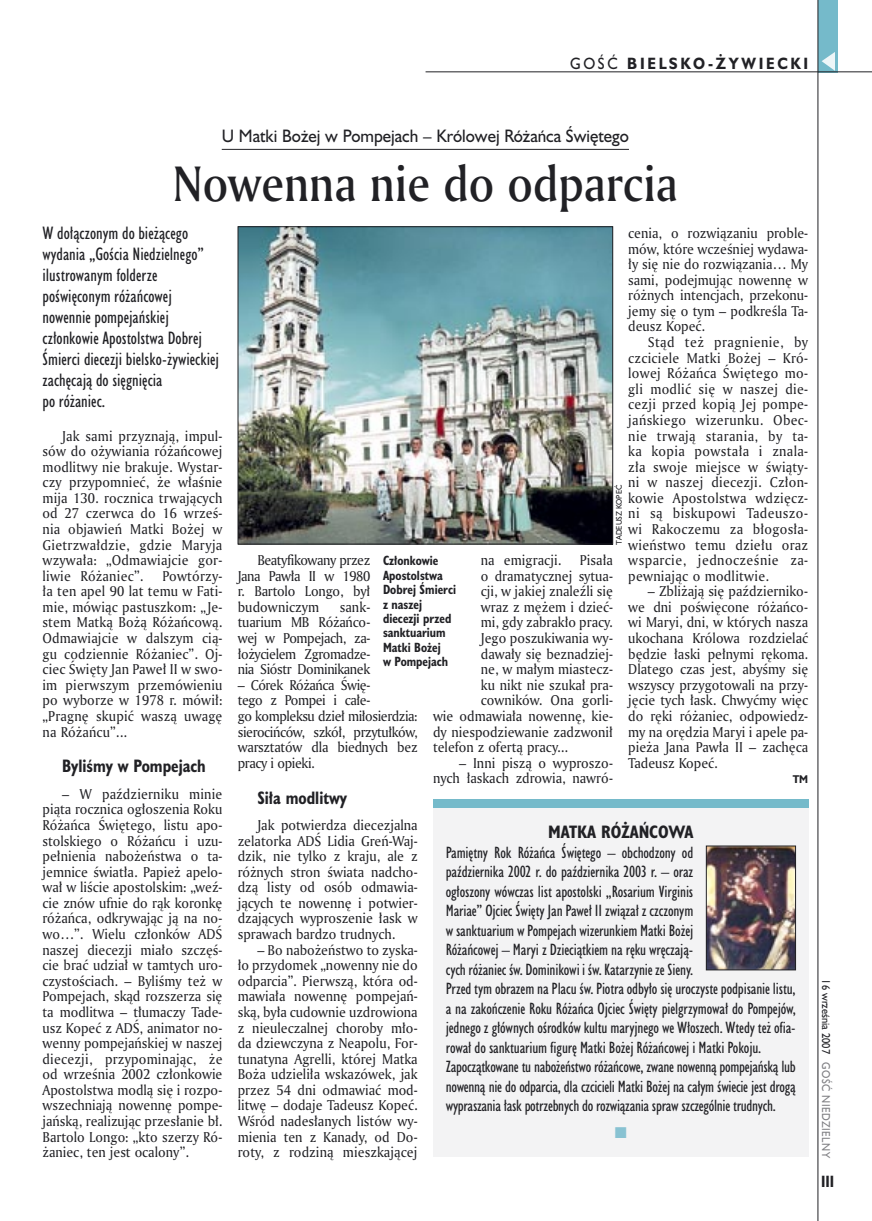
<style>
.page{position:relative;width:872px;height:1221px;background:#fff}
.page>*{position:absolute;margin:0;border:0;box-sizing:border-box;transform-origin:0 0}
._05a_tytyl_AmMd_32_pt{font:48px "Amerigo Md PL";color:#212125;scale:.9 1}
._06-4_lead_lokal_HuCn_11_pt{font:16.5px/21px "Humanst 521 Cn PL";color:#212125}
._04-3_nadtytul_lokal{font:16.5px "Humanst 521 PL";color:#212125;scale:.94 1}
._04_srodtytul_HuCB_11_pt{font:700 16.5px "Humanst 521 Cn PL";color:#212125;scale:.94 1}
._04-2_tytul_ramki{font:700 16.5px "Humanst 521 Cn PL";color:#212125}
._03-2_body_do_ramki{font:15px/19.5px "Humanst 521 Cn PL";letter-spacing:-.01em;color:#212125}
._15b_temat_prawo{font:700 15px "Humanst 521 PL";letter-spacing:.2em;color:#212125;scale:.9 1}
._17_pagina_prawa{font:700 15px "Humanst 521 Cn PL";color:#212125;scale:.94 1}
._01_body_tekst{font:13.8px/15.6px "Amerigo PL";color:#212125;text-align:justify;scale:.94 1}
._01_body_tekst-2{font:13.8px/15.6px "Amerigo PL";letter-spacing:-.03em;color:#212125;scale:.94 1}
._09_podpis_zdjecia_HuCnB{font:700 12.3px/14.4px "Humanst 521 Cn PL";color:#212125;scale:.94 1}
._19a_data_prawa_GOSC{font:10.5px "Humanst 521 PL";letter-spacing:.05em;color:#7f7f83;scale:.9 1}
._19_data_prawa{font:10.5px "Humanst 521 PL";color:#212125;scale:.9 1}
._01_body_tekst-3{font:700 10.35px "Humanst 521 PL";color:#212125;scale:.9 1}
._09a_autor_zdjecia_Hu_5_pt{font:7.5px "Humanst 521 PL";color:#212125;scale:.94 1}
.s1{font-weight:400}
</style>
<div class="page">
<div style="left:818px;top:0;width:19px;height:72px;background:#75baca"></div>
<svg style="left:821px;top:52px;width:14px;height:19px"></svg>
<hr style="left:425px;top:72px;width:447px;height:1px;background:#212125">
<hr style="left:817px;top:0;width:1px;height:1220px;background:#212125">
<hr style="left:222px;top:149px;width:407px;height:1px;background:#212125">
<img style="left:240px;top:228px;width:371px;height:314px">
<div style="left:238px;top:226px;width:375px;height:318px;border:1px solid #212125"></div>
<div style="left:433px;top:799px;width:375px;height:357px;background:#f3f3f4"></div>
<div style="left:433px;top:798px;width:375px;height:9px;background:#75baca"></div>
<img style="left:708px;top:847px;width:85px;height:121px">
<div style="left:706px;top:845px;width:89px;height:125px;border:1px solid #212125"></div>
<p class="_15b_temat_prawo" style="left:570px;top:53px;width:266px"><span class="s1">GOŚĆ</span> BIELSKO-ŻYWIECKI</p>
<p class="_04-3_nadtytul_lokal" style="left:222px;top:125px;width:435px">U Matki Bożej w Pompejach – Królowej Różańca Świętego</p>
<p class="_05a_tytyl_AmMd_32_pt" style="left:173px;top:152px;width:563px">Nowenna nie do odparcia</p>
<p class="_06-4_lead_lokal_HuCn_11_pt" style="left:43px;top:223px;width:178px">W dołączonym do bieżącego wydania „Gościa Niedzielnego” ilustrowanym folderze poświęconym różańcowej nowennie pompejańskiej członkowie Apostolstwa Dobrej<br>Śmierci diecezji bielsko-żywieckiej zachęcają do sięgnięcia<br>po różaniec.</p>
<p class="_01_body_tekst" style="left:43px;top:427px;width:193px;text-indent:20px">Jak sami przyznają, impul&shy;sów do ożywiania różańcowej modlitwy nie brakuje. Wystar&shy;czy przypomnieć, że właśnie mija 130. rocznica trwających od 27 czerwca do 16 wrześ&shy;nia objawień Matki Bożej w Gietrzwałdzie, gdzie Maryja wzywała: „Odmawiajcie gor&shy;liwie Różaniec”.</p>
<p class="_01_body_tekst" style="left:43px;top:567px;width:193px;text-indent:120px">Powtórzy&shy;ła ten apel 90 lat temu w Fati&shy;mie, mówiąc pastuszkom: „Je&shy;stem Matką Bożą Różańcową.<br>Odmawiajcie w dalszym cią&shy;gu codziennie Różaniec”. Oj&shy;ciec Święty Jan Paweł II w swo&shy;im pierwszym przemówieniu po wyborze w 1978 r. mówił: „Pragnę skupić waszą uwagę na Różańcu”...</p>
<p class="_04_srodtytul_HuCB_11_pt" style="left:62px;top:755px;width:154px">Byliśmy w Pompejach</p>
<p class="_01_body_tekst" style="left:43px;top:785px;width:193px;text-indent:20px">– W październiku minie piąta rocznica ogłoszenia Roku Różańca Świętego, listu apo&shy;stolskiego o Różańcu i uzu&shy;pełnienia nabożeństwa o ta&shy;jemnice światła. Papież apelo&shy;wał w liście apostolskim: „weź&shy;cie znów ufnie do rąk koronkę różańca, odkrywając ją na no&shy;wo…”. Wielu członków ADŚ naszej diecezji miało szczęś&shy;cie brać udział w tamtych uro&shy;czystościach. – Byliśmy też w Pompejach, skąd rozszerza się ta modlitwa – tłumaczy Tade&shy;usz Kopeć z ADŚ, animator no&shy;wenny pompejańskiej w naszej diecezji, przypominając, że od września 2002 członkowie Apostolstwa modlą się i rozpo&shy;wszechniają nowennę pompe&shy;jańską, realizując przesłanie bł.<br>Bartolo Longo: „kto szerzy Ró&shy;żaniec, ten jest ocalony”.</p>
<p class="_01_body_tekst" style="left:628px;top:225px;width:193px">cenia, o rozwiązaniu proble&shy;mów, które wcześniej wydawa&shy;ły się nie do rozwiązania… My sami, podejmując nowennę w różnych intencjach, przekonu&shy;jemy się o tym – podkreśla Ta&shy;deusz Kopeć.</p>
<p class="_01_body_tekst" style="left:628px;top:334px;width:193px;text-indent:20px">Stąd też pragnienie, by czciciele Matki Bożej – Kró&shy;lowej Różańca Świętego mo&shy;gli modlić się w naszej die&shy;cezji przed kopią Jej pompe&shy;jańskiego wizerunku. Obec&shy;nie trwają starania, by ta&shy;ka kopia powstała i znala&shy;zła swoje miejsce w świąty&shy;ni w naszej diecezji. Człon&shy;kowie Apostolstwa wdzięcz&shy;ni są biskupowi Tadeuszo&shy;wi Rakoczemu za błogosła&shy;wieństwo temu dziełu oraz wsparcie, jednocześnie za&shy;pewniając o modlitwie.</p>
<p class="_01_body_tekst" style="left:628px;top:583px;width:193px;text-indent:20px">– Zbliżają się październiko&shy;we dni poświęcone różańco&shy;wi Maryi, dni, w których nasza ukochana Królowa rozdzielać będzie łaski pełnymi rękoma.<br>Dlatego czas jest, abyśmy się wszyscy przygotowali na przy&shy;jęcie tych łask. Chwyćmy więc do ręki różaniec, odpowiedz&shy;my na orędzia Maryi i apele pa&shy;pieża Jana Pawła II – zachęca Tadeusz Kopeć.</p>
<p class="_01_body_tekst-3" style="left:792px;top:772px;width:19px">TM</p>
<p class="_09a_autor_zdjecia_Hu_5_pt" style="left:614px;top:544px;width:65px;rotate:-90deg">TADEUSZ KOPEĆ</p>
<p class="_01_body_tekst" style="left:238px;top:552px;width:142px;text-indent:20px">Beatyfikowany przez Jana Pawła II w 1980 r. Bartolo Longo, był budowniczym</p>
<p class="_01_body_tekst" style="left:481px;top:552px;width:87px">na emigracji.</p>
<p class="_01_body_tekst" style="left:579px;top:552px;width:37px">Pisała</p>
<p class="_01_body_tekst" style="left:481px;top:567px;width:142px">o dramatycznej sytua-</p>
<p class="_01_body_tekst" style="left:481px;top:583px;width:142px">cji, w jakiej znaleźli się</p>
<p class="_01_body_tekst" style="left:481px;top:598px;width:142px">wraz z mężem i dzieć-</p>
<p class="_01_body_tekst" style="left:481px;top:614px;width:142px">mi, gdy zabrakło pracy.</p>
<p class="_01_body_tekst" style="left:481px;top:630px;width:142px">Jego poszukiwania wy-</p>
<p class="_01_body_tekst" style="left:481px;top:645px;width:142px">dawały się beznadziej-</p>
<p class="_01_body_tekst" style="left:481px;top:661px;width:142px">ne, w małym miastecz-</p>
<p class="_01_body_tekst" style="left:481px;top:676px;width:142px">ku nikt nie szukał pra-</p>
<p class="_01_body_tekst" style="left:481px;top:692px;width:142px">cowników. Ona gorli-</p>
<p class="_01_body_tekst" style="left:433px;top:707px;width:193px">wie odmawiała nowennę, kie-</p>
<p class="_01_body_tekst" style="left:433px;top:723px;width:193px">dy niespodziewanie zadzwonił</p>
<p class="_01_body_tekst" style="left:433px;top:739px;width:145px">telefon z ofertą pracy...</p>
<p class="_01_body_tekst" style="left:433px;top:754px;width:193px;text-align:right">– Inni piszą o wyproszo&shy;nych łaskach zdrowia, nawró-</p>
<p class="_09_podpis_zdjecia_HuCnB" style="left:383px;top:553px;width:79px">Członkowie<br>Apostolstwa<br>Dobrej Śmierci z naszej diecezji przed sanktuarium<br>Matki Bożej<br>w Pompejach</p>
<p class="_01_body_tekst" style="left:238px;top:598px;width:142px;text-indent:102px">sank&shy;tuarium MB Różańco&shy;wej w Pompejach, za&shy;łożycielem Zgromadze&shy;nia Sióstr Dominikanek</p>
<p class="_01_body_tekst-2" style="left:238px;top:676px;width:193px">– Córek Różańca Świę-<br>tego z Pompei i całe-<br>go kompleksu dzieł miłosierdzia: sierocińców, szkół, przytułków, warsztatów dla biednych bez pracy i opieki.</p>
<p class="_04_srodtytul_HuCB_11_pt" style="left:257px;top:786px;width:97px">Siła modlitwy</p>
<p class="_01_body_tekst" style="left:238px;top:816px;width:193px;text-indent:20px">Jak potwierdza diecezjalna zelatorka ADŚ Lidia Greń-Waj&shy;dzik, nie tylko z kraju, ale z różnych stron świata nadcho&shy;dzą listy od osób odmawia&shy;jących te nowennę i potwier&shy;dzających wyproszenie łask w sprawach bardzo trudnych.</p>
<p class="_01_body_tekst" style="left:238px;top:941px;width:193px;text-indent:20px">– Bo nabożeństwo to zyska&shy;ło przydomek „nowenny nie do odparcia”. Pierwszą, która od&shy;mawiała nowennę pompejań&shy;ską, była cudownie uzdrowiona z nieuleczalnej choroby mło&shy;da dziewczyna z Neapolu, For&shy;tunatyna Agrelli, której Matka Boża udzieliła wskazówek, jak przez 54 dni odmawiać mod&shy;litwę – dodaje Tadeusz Kopeć.<br>Wśród nadesłanych listów wy&shy;mienia ten z Kanady, od Do&shy;roty, z rodziną mieszkającej</p>
<p class="_04-2_tytul_ramki" style="left:548px;top:820px;width:147px">MATKA RÓŻAŃCOWA</p>
<p class="_03-2_body_do_ramki" style="left:446px;top:842px;width:351px">Pamiętny Rok Różańca Świętego – obchodzony od<br>października 2002 r. do października 2003 r. – oraz<br>ogłoszony wówczas list apostolski „Rosarium Virginis<br>Mariae” Ojciec Święty Jan Paweł II związał z czczonym<br>w sanktuarium w Pompejach wizerunkiem Matki Bożej<br>Różańcowej – Maryi z Dzieciątkiem na ręku wręczają-<br>cych różaniec św. Dominikowi i św. Katarzynie ze Sieny.<br>Przed tym obrazem na Placu św. Piotra odbyło się uroczyste podpisanie listu, a na zakończenie Roku Różańca Ojciec Święty pielgrzymował do Pompejów, jednego z głównych ośrodków kultu maryjnego we Włoszech. Wtedy też ofia&shy;rował do sanktuarium figurę Matki Bożej Różańcowej i Matki Pokoju.</p>
<p class="_03-2_body_do_ramki" style="left:446px;top:1056px;width:351px;text-align:justify">Zapoczątkowane tu nabożeństwo różańcowe, zwane nowenną pompejańską lub nowenną nie do odparcia, dla czcicieli Matki Bożej na całym świecie jest drogą wypraszania łask potrzebnych do rozwiązania spraw szczególnie trudnych.</p>
<p class="_19_data_prawa" style="left:833px;top:979px;width:84px;rotate:90deg">16 września 2007</p>
<p class="_19a_data_prawa_GOSC" style="left:833px;top:1062px;width:108px;rotate:90deg">GOŚĆ NIEDZIELNY</p>
<p class="_17_pagina_prawa" style="left:821px;top:1171px;width:15px">III</p>
</div>
